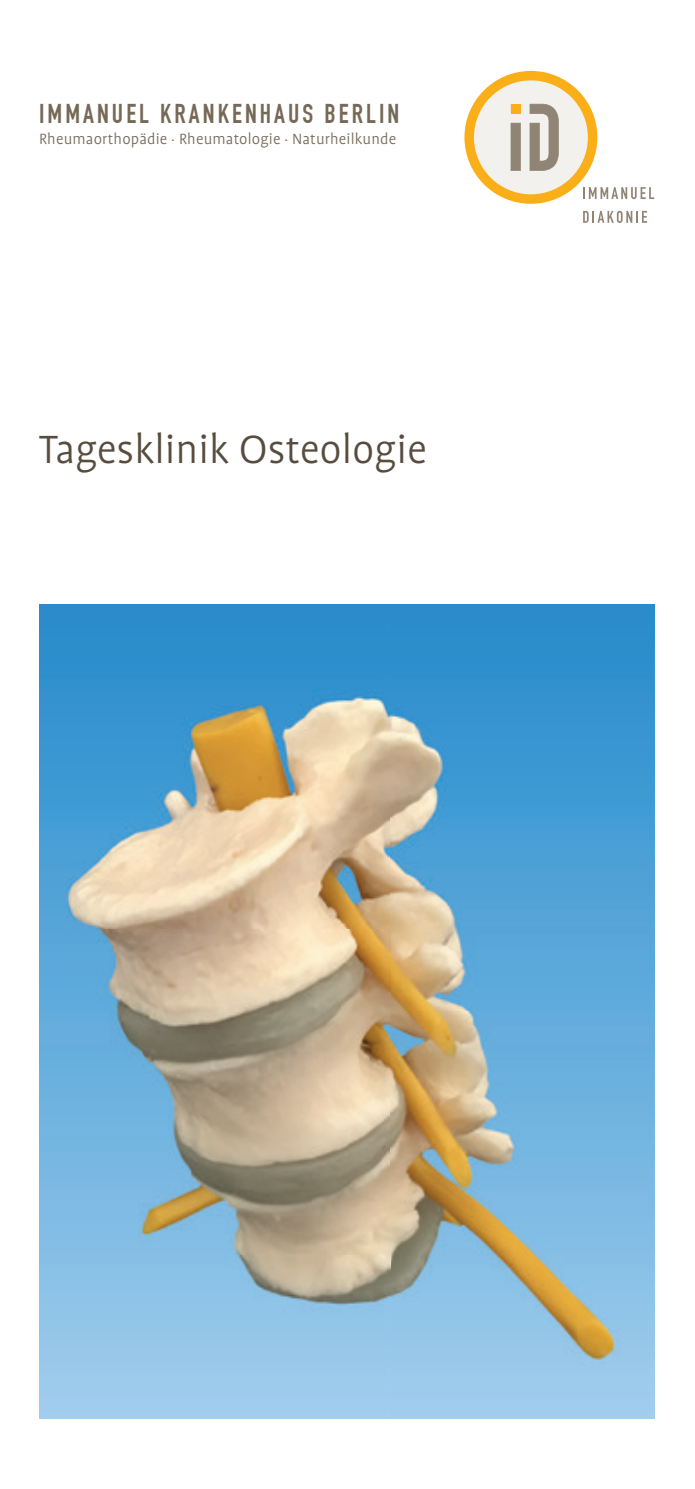
<style>
.page{position:relative;width:695px;height:1489px;background:#fff}
.page>*{position:absolute;margin:0;border:0;box-sizing:border-box;transform-origin:0 0}
.t1{font:300 45px "Profile OT";color:#574c3e}
.t2{font:26.5px "DIN Engschrift";letter-spacing:.115em;color:#766957}
.t3{font:300 17px "Profile OT";letter-spacing:.01em;color:#766957}
</style>
<div class="page">
<svg style="left:583px;top:211px;width:31px;height:12px"></svg>
<svg style="left:616px;top:211px;width:6px;height:12px"></svg>
<svg style="left:626px;top:211px;width:21px;height:12px"></svg>
<svg style="left:583px;top:187px;width:71px;height:12px"></svg>
<div style="left:464px;top:71px;width:133px;height:133px;background:#faaf18;border-radius:50%"></div>
<div style="left:474px;top:80px;width:113px;height:114px;background:#f2f1ee;border-radius:50%"></div>
<svg style="left:510px;top:104px;width:48px;height:67px"></svg>
<img style="left:39px;top:604px;width:615px;height:813px">
<h2 class="t2" style="left:39px;top:98px;width:362px">IMMANUEL KRANKENHAUS BERLIN</h2>
<p class="t3" style="left:39px;top:129px;width:358px">Rheumaorthopädie . Rheumatologie . Naturheilkunde</p>
<h1 class="t1" style="left:39px;top:423px;width:389px">Tagesklinik Osteologie</h1>
</div>
